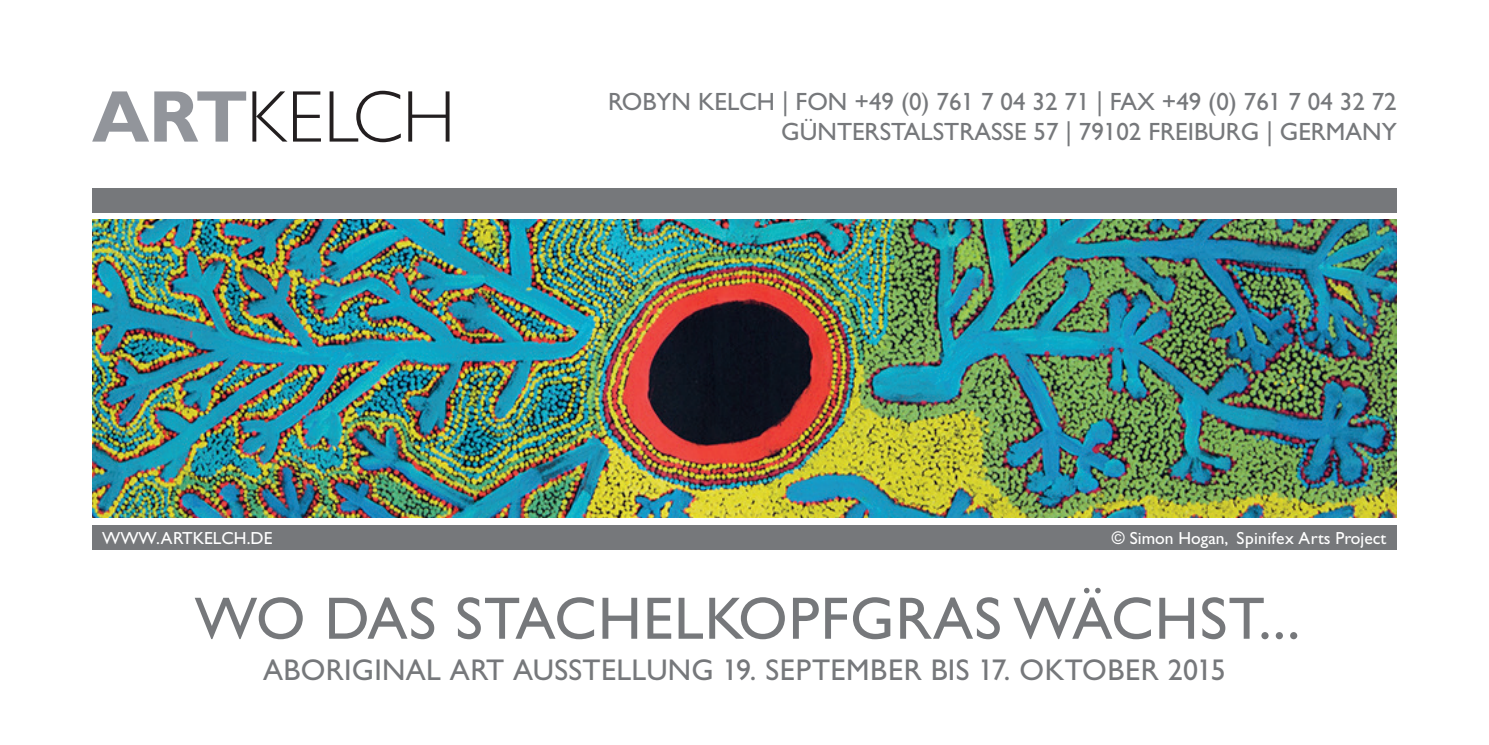
<style>
.page{position:relative;width:1489px;height:745px;background:#fff}
.page>*{position:absolute;margin:0;border:0;box-sizing:border-box;transform-origin:0 0}
.t1{font:60px "ARTKELCH Gill Sans Std";letter-spacing:.02em;color:#76787b}
.t2{font:30px "ARTKELCH Gill Sans Std";letter-spacing:.01em;color:#76787b}
.t3{font:25px/30px "ARTKELCH Gill Sans Std";color:#76787b;text-align:right}
.t4{font:17.5px "ARTKELCH Gill Sans Std";color:#fff}
</style>
<div class="page">
<div style="left:92px;top:188px;width:1304px;height:25px;background:#76787b"></div>
<div style="left:92px;top:525px;width:1304px;height:25px;background:#76787b"></div>
<img style="left:92px;top:220px;width:1304px;height:297px">
<svg style="left:252px;top:91px;width:35px;height:50px"></svg>
<svg style="left:293px;top:91px;width:28px;height:50px"></svg>
<svg style="left:329px;top:91px;width:72px;height:51px"></svg>
<svg style="left:408px;top:91px;width:41px;height:50px"></svg>
<svg style="left:92px;top:91px;width:154px;height:50px"></svg>
<p class="t4" style="left:102px;top:527px;width:172px">WWW.ARTKELCH.DE</p>
<p class="t3" style="left:608px;top:87px;width:790px">ROBYN KELCH | FON +49 (0) 761 7 04 32 71 | FAX +49 (0) 761 7 04 32 72<br>GÜNTERSTALSTRASSE 57 | 79102 FREIBURG | GERMANY</p>
<p class="t4" style="left:1111px;top:527px;width:276px">© Simon Hogan, Spinifex Arts Project</p>
<h1 class="t1" style="left:195px;top:583px;width:1107px">WO DAS STACHELKOPFGRAS WÄCHST...</h1>
<p class="t2" style="left:263px;top:652px;width:964px">ABORIGINAL ART AUSSTELLUNG 19. SEPTEMBER BIS 17. OKTOBER 2015</p>
</div>
